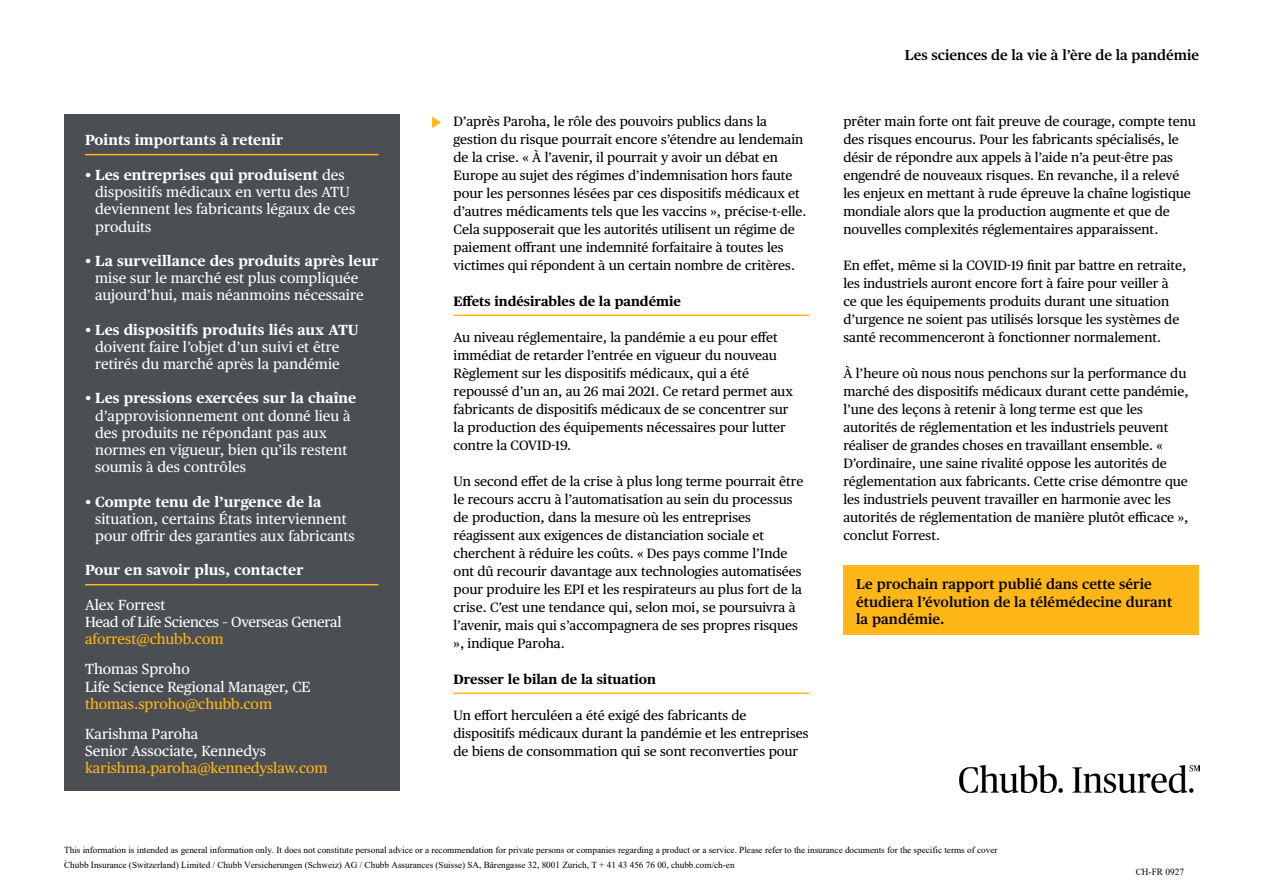
<style>
.page{position:relative;width:1263px;height:893px;background:#fff}
.page>*{position:absolute;margin:0;border:0;box-sizing:border-box;transform-origin:0 0}
.t1{font:14.7px/17.2px "Chubb Publico Text";letter-spacing:.005em;color:#fff}
.t2{font:14.7px "Chubb Publico Text";color:#ffb617}
.t3{font:700 14.7px "Chubb Publico Text";letter-spacing:.005em;color:#fff}
.t4{font:14.7px/17.2px "Chubb Publico Text";letter-spacing:-.02em;color:#fff}
.t5{font:600 14.25px/17.2px "Chubb Publico Text";letter-spacing:.005em;color:#000}
.t6{font:13.5px/18px "Chubb Publico Text";color:#000}
.t7{font:700 13.5px "Chubb Publico Text";color:#000}
.t8{font:9.3px/7.8px "Times New Roman";color:#000}
.s1{font-weight:700}
</style>
<div class="page">
<div style="left:64px;top:115px;width:336px;height:676px;background:#4b4e53"></div>
<hr style="left:85px;top:154px;width:293px;height:1px;background:#ffb617">
<hr style="left:85px;top:584px;width:293px;height:1px;background:#ffb617">
<img style="left:959px;top:765px;width:240px;height:27px">
<svg style="left:432px;top:116px;width:9px;height:12px"></svg>
<hr style="left:454px;top:315px;width:355px;height:1px;background:#ffb617">
<hr style="left:454px;top:693px;width:355px;height:1px;background:#ffb617">
<div style="left:843px;top:565px;width:356px;height:69px;background:#ffb617"></div>
<p class="t3" style="left:85px;top:129px;width:200px">Points importants à retenir</p>
<p class="t1" style="left:95px;top:165px;width:262px;text-indent:-10px">• <span class="s1">Les entreprises qui produisent</span> des dispositifs médicaux en vertu des ATU deviennent les fabricants légaux de ces produits</p>
<p class="t1" style="left:95px;top:251px;width:285px;text-indent:-10px">• <span class="s1">La surveillance des produits après leur </span>mise sur le marché est plus compliquée aujourd’hui, mais néanmoins nécessaire</p>
<p class="t1" style="left:95px;top:320px;width:265px;text-indent:-10px">• <span class="s1">Les dispositifs produits liés aux ATU </span>doivent faire l’objet d’un suivi et être retirés du marché après la pandémie</p>
<p class="t1" style="left:95px;top:389px;width:263px;text-indent:-10px">• <span class="s1">Les pressions exercées sur la chaîne </span>d’approvisionnement ont donné lieu à des produits ne répondant pas aux normes en vigueur, bien qu’ils restent soumis à des contrôles</p>
<p class="t1" style="left:95px;top:492px;width:261px;text-indent:-10px">• <span class="s1">Compte tenu de l’urgence de la </span>situation, certains États interviennent pour offrir des garanties aux fabricants</p>
<p class="t3" style="left:85px;top:559px;width:220px">Pour en savoir plus, contacter</p>
<p class="t4" style="left:85px;top:595px;width:258px">Alex Forrest<br>Head of Life Sciences – Overseas General</p>
<p class="t2" style="left:85px;top:628px;width:140px">aforrest@chubb.com</p>
<p class="t1" style="left:85px;top:660px;width:227px">Thomas Sproho<br>Life Science Regional Manager, CE</p>
<p class="t2" style="left:85px;top:693px;width:189px">thomas.sproho@chubb.com</p>
<p class="t1" style="left:85px;top:724px;width:182px">Karishma Paroha<br>Senior Associate, Kennedys</p>
<p class="t2" style="left:85px;top:757px;width:244px">karishma.paroha@kennedyslaw.com</p>
<p class="t6" style="left:454px;top:111px;width:354px">D’après Paroha, le rôle des pouvoirs publics dans la gestion du risque pourrait encore s’étendre au lendemain de la crise. « À l’avenir, il pourrait y avoir un débat en Europe au sujet des régimes d’indemnisation hors faute pour les personnes lésées par ces dispositifs médicaux et d’autres médicaments tels que les vaccins », précise-t-elle.<br>Cela supposerait que les autorités utilisent un régime de paiement offrant une indemnité forfaitaire à toutes les victimes qui répondent à un certain nombre de critères.</p>
<p class="t7" style="left:454px;top:291px;width:229px">Effets indésirables de la pandémie</p>
<p class="t6" style="left:454px;top:327px;width:341px">Au niveau réglementaire, la pandémie a eu pour effet immédiat de retarder l’entrée en vigueur du nouveau Règlement sur les dispositifs médicaux, qui a été repoussé d’un an, au 26 mai 2021. Ce retard permet aux fabricants de dispositifs médicaux de se concentrer sur la production des équipements nécessaires pour lutter contre la COVID-19.</p>
<p class="t6" style="left:454px;top:471px;width:351px">Un second effet de la crise à plus long terme pourrait être le recours accru à l’automatisation au sein du processus de production, dans la mesure où les entreprises réagissent aux exigences de distanciation sociale et cherchent à réduire les coûts. « Des pays comme l’Inde ont dû recourir davantage aux technologies automatisées pour produire les EPI et les respirateurs au plus fort de la crise. C’est une tendance qui, selon moi, se poursuivra à l’avenir, mais qui s’accompagnera de ses propres risques », indique Paroha.</p>
<p class="t7" style="left:454px;top:669px;width:204px">Dresser le bilan de la situation</p>
<p class="t6" style="left:454px;top:705px;width:357px">Un effort herculéen a été exigé des fabricants de dispositifs médicaux durant la pandémie et les entreprises de biens de consommation qui se sont reconverties pour</p>
<p class="t5" style="left:905px;top:45px;width:296px">Les sciences de la vie à l’ère de la pandémie</p>
<p class="t6" style="left:843px;top:111px;width:354px">prêter main forte ont fait preuve de courage, compte tenu des risques encourus. Pour les fabricants spécialisés, le désir de répondre aux appels à l’aide n’a peut-être pas engendré de nouveaux risques. En revanche, il a relevé les enjeux en mettant à rude épreuve la chaîne logistique mondiale alors que la production augmente et que de nouvelles complexités réglementaires apparaissent.</p>
<p class="t6" style="left:843px;top:255px;width:344px">En effet, même si la COVID-19 finit par battre en retraite, les industriels auront encore fort à faire pour veiller à<br>ce que les équipements produits durant une situation d’urgence ne soient pas utilisés lorsque les systèmes de santé recommenceront à fonctionner normalement.</p>
<p class="t6" style="left:843px;top:363px;width:347px">À l’heure où nous nous penchons sur la performance du marché des dispositifs médicaux durant cette pandémie, l’une des leçons à retenir à long terme est que les autorités de réglementation et les industriels peuvent réaliser de grandes choses en travaillant ensemble. « D’ordinaire, une saine rivalité oppose les autorités de réglementation aux fabricants. Cette crise démontre que les industriels peuvent travailler en harmonie avec les autorités de réglementation de manière plutôt efficace », conclut Forrest.</p>
<p class="t5" style="left:856px;top:575px;width:318px">Le prochain rapport publié dans cette série étudiera l’évolution de la télémédecine durant la pandémie.</p>
<p class="t8" style="left:64px;top:846px;width:935px">This information is intended as general information only. It does not constitute personal advice or a recommendation for private persons or companies regarding a product or a service. Please refer to the insurance documents for the specific terms of cover .<br>Chubb Insurance (Switzerland) Limited / Chubb Versicherungen (Schweiz) AG / Chubb Assurances (Suisse) SA, Bärengasse 32, 8001 Zurich, T + 41 43 456 76 00, chubb.com/ch-en</p>
<p class="t8" style="left:1136px;top:867px;width:50px">CH-FR 0927</p>
</div>
